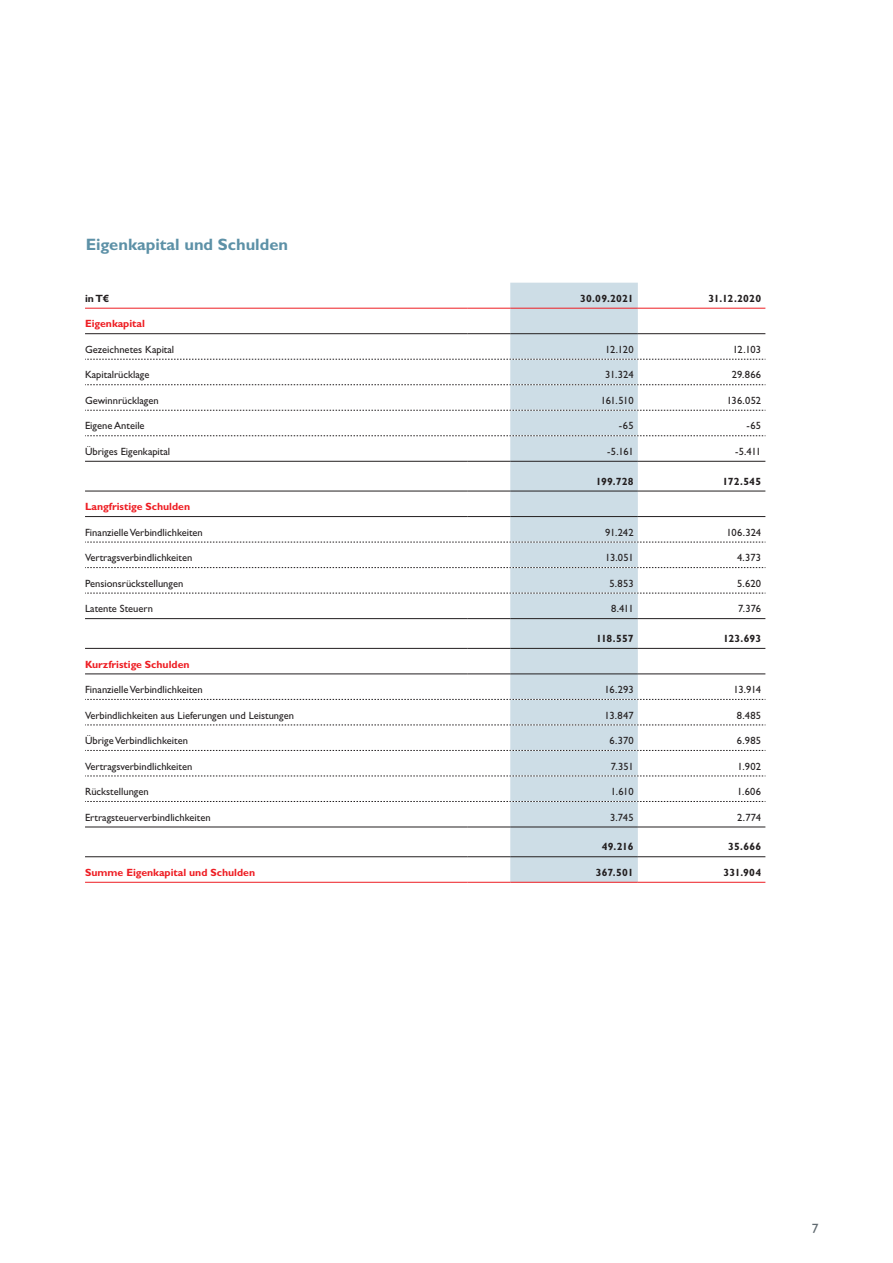
<style>
.page{position:relative;width:893px;height:1263px;background:#fff}
.page>*{position:absolute;margin:0;border:0;box-sizing:border-box;transform-origin:0 0}
.t1{font:700 16.5px "Gill Sans Std";color:#5d91a7}
.t2{font:13.5px "Gill Sans Std";color:#5f696f}
.t3{font:10.5px "Gill Sans Std";color:#231f20}
.t4{font:700 10.5px "Gill Sans Std";color:#ee1d23}
.t5{font:700 10.5px "Gill Sans Std";letter-spacing:.01em;color:#231f20}
</style>
<div class="page">
<div style="left:510px;top:283px;width:128px;height:599px;background:#cddde6"></div>
<svg style="left:85px;top:359px;width:681px;height:1px"></svg>
<svg style="left:85px;top:384px;width:681px;height:1px"></svg>
<svg style="left:85px;top:410px;width:681px;height:1px"></svg>
<svg style="left:85px;top:435px;width:681px;height:1px"></svg>
<svg style="left:85px;top:542px;width:681px;height:1px"></svg>
<svg style="left:85px;top:567px;width:681px;height:1px"></svg>
<svg style="left:85px;top:593px;width:681px;height:1px"></svg>
<svg style="left:85px;top:699px;width:681px;height:1px"></svg>
<svg style="left:85px;top:725px;width:681px;height:1px"></svg>
<svg style="left:85px;top:750px;width:681px;height:1px"></svg>
<svg style="left:85px;top:776px;width:681px;height:1px"></svg>
<svg style="left:85px;top:801px;width:681px;height:1px"></svg>
<hr style="left:85px;top:333px;width:383px;height:1px;background:#231f20">
<hr style="left:468px;top:333px;width:42px;height:1px;background:#231f20">
<hr style="left:510px;top:333px;width:128px;height:1px;background:#231f20">
<hr style="left:638px;top:333px;width:127px;height:1px;background:#231f20">
<hr style="left:85px;top:516px;width:383px;height:1px;background:#231f20">
<hr style="left:468px;top:516px;width:42px;height:1px;background:#231f20">
<hr style="left:510px;top:516px;width:128px;height:1px;background:#231f20">
<hr style="left:638px;top:516px;width:127px;height:1px;background:#231f20">
<hr style="left:85px;top:673px;width:383px;height:1px;background:#231f20">
<hr style="left:468px;top:673px;width:42px;height:1px;background:#231f20">
<hr style="left:510px;top:673px;width:128px;height:1px;background:#231f20">
<hr style="left:638px;top:673px;width:127px;height:1px;background:#231f20">
<hr style="left:85px;top:827px;width:383px;height:1px;background:#231f20">
<hr style="left:468px;top:827px;width:42px;height:1px;background:#231f20">
<hr style="left:510px;top:827px;width:128px;height:1px;background:#231f20">
<hr style="left:638px;top:827px;width:127px;height:1px;background:#231f20">
<hr style="left:85px;top:856px;width:383px;height:1px;background:#231f20">
<hr style="left:468px;top:856px;width:42px;height:1px;background:#231f20">
<hr style="left:510px;top:856px;width:128px;height:1px;background:#231f20">
<hr style="left:638px;top:856px;width:127px;height:1px;background:#231f20">
<hr style="left:85px;top:461px;width:383px;height:1px;background:#231f20">
<hr style="left:468px;top:461px;width:42px;height:1px;background:#231f20">
<hr style="left:510px;top:461px;width:128px;height:1px;background:#231f20">
<hr style="left:638px;top:461px;width:127px;height:1px;background:#231f20">
<hr style="left:85px;top:491px;width:383px;height:1px;background:#231f20">
<hr style="left:468px;top:491px;width:42px;height:1px;background:#231f20">
<hr style="left:510px;top:491px;width:128px;height:1px;background:#231f20">
<hr style="left:638px;top:491px;width:127px;height:1px;background:#231f20">
<hr style="left:85px;top:648px;width:383px;height:1px;background:#231f20">
<hr style="left:468px;top:648px;width:42px;height:1px;background:#231f20">
<hr style="left:510px;top:648px;width:128px;height:1px;background:#231f20">
<hr style="left:638px;top:648px;width:127px;height:1px;background:#231f20">
<hr style="left:85px;top:618px;width:383px;height:1px;background:#231f20">
<hr style="left:468px;top:618px;width:42px;height:1px;background:#231f20">
<hr style="left:510px;top:618px;width:128px;height:1px;background:#231f20">
<hr style="left:638px;top:618px;width:127px;height:1px;background:#231f20">
<hr style="left:85px;top:308px;width:383px;height:1px;background:#ee1d23">
<hr style="left:468px;top:308px;width:42px;height:1px;background:#ee1d23">
<hr style="left:510px;top:308px;width:128px;height:1px;background:#ee1d23">
<hr style="left:638px;top:308px;width:127px;height:1px;background:#ee1d23">
<hr style="left:85px;top:882px;width:383px;height:1px;background:#ee1d23">
<hr style="left:468px;top:882px;width:42px;height:1px;background:#ee1d23">
<hr style="left:510px;top:882px;width:128px;height:1px;background:#ee1d23">
<hr style="left:638px;top:882px;width:127px;height:1px;background:#ee1d23">
<h1 class="t1" style="left:86px;top:235px;width:204px">Eigenkapital und Schulden</h1>
<p class="t5" style="left:85px;top:292px;width:26px">in T€</p>
<p class="t5" style="left:580px;top:292px;width:55px">30.09.2021</p>
<p class="t5" style="left:708px;top:292px;width:54px">31.12.2020</p>
<p class="t4" style="left:85px;top:318px;width:61px">Eigenkapital</p>
<p class="t3" style="left:85px;top:343px;width:91px">Gezeichnetes Kapital</p>
<p class="t3" style="left:605px;top:343px;width:30px">12.120</p>
<p class="t3" style="left:733px;top:343px;width:30px">12.103</p>
<p class="t3" style="left:85px;top:369px;width:66px">Kapitalrücklage</p>
<p class="t3" style="left:605px;top:369px;width:30px">31.324</p>
<p class="t3" style="left:732px;top:369px;width:31px">29.866</p>
<p class="t3" style="left:85px;top:394px;width:75px">Gewinnrücklagen</p>
<p class="t3" style="left:601px;top:394px;width:34px">161.510</p>
<p class="t3" style="left:727px;top:394px;width:36px">136.052</p>
<p class="t3" style="left:85px;top:420px;width:61px">Eigene Anteile</p>
<p class="t3" style="left:619px;top:420px;width:16px">-65</p>
<p class="t3" style="left:746px;top:420px;width:16px">-65</p>
<p class="t3" style="left:85px;top:445px;width:87px">Übriges Eigenkapital</p>
<p class="t3" style="left:607px;top:445px;width:28px">-5.161</p>
<p class="t3" style="left:735px;top:445px;width:28px">-5.411</p>
<p class="t5" style="left:596px;top:475px;width:39px">199.728</p>
<p class="t5" style="left:722px;top:475px;width:40px">172.545</p>
<p class="t4" style="left:85px;top:500px;width:107px">Langfristige Schulden</p>
<p class="t3" style="left:85px;top:526px;width:119px">Finanzielle Verbindlichkeiten</p>
<p class="t3" style="left:605px;top:526px;width:30px">91.242</p>
<p class="t3" style="left:726px;top:526px;width:36px">106.324</p>
<p class="t3" style="left:85px;top:552px;width:109px">Vertragsverbindlichkeiten</p>
<p class="t3" style="left:605px;top:552px;width:30px">13.051</p>
<p class="t3" style="left:737px;top:552px;width:26px">4.373</p>
<p class="t3" style="left:85px;top:577px;width:100px">Pensionsrückstellungen</p>
<p class="t3" style="left:609px;top:577px;width:26px">5.853</p>
<p class="t3" style="left:737px;top:577px;width:26px">5.620</p>
<p class="t3" style="left:85px;top:603px;width:69px">Latente Steuern</p>
<p class="t3" style="left:611px;top:603px;width:24px">8.411</p>
<p class="t3" style="left:738px;top:603px;width:24px">7.376</p>
<p class="t5" style="left:596px;top:632px;width:39px">118.557</p>
<p class="t5" style="left:723px;top:632px;width:40px">123.693</p>
<p class="t4" style="left:85px;top:658px;width:106px">Kurzfristige Schulden</p>
<p class="t3" style="left:85px;top:683px;width:119px">Finanzielle Verbindlichkeiten</p>
<p class="t3" style="left:605px;top:683px;width:30px">16.293</p>
<p class="t3" style="left:734px;top:683px;width:29px">13.914</p>
<p class="t3" style="left:85px;top:709px;width:210px">Verbindlichkeiten aus Lieferungen und Leistungen</p>
<p class="t3" style="left:605px;top:709px;width:31px">13.847</p>
<p class="t3" style="left:737px;top:709px;width:26px">8.485</p>
<p class="t3" style="left:85px;top:734px;width:104px">Übrige Verbindlichkeiten</p>
<p class="t3" style="left:609px;top:734px;width:26px">6.370</p>
<p class="t3" style="left:737px;top:734px;width:26px">6.985</p>
<p class="t3" style="left:85px;top:760px;width:109px">Vertragsverbindlichkeiten</p>
<p class="t3" style="left:611px;top:760px;width:24px">7.351</p>
<p class="t3" style="left:737px;top:760px;width:25px">1.902</p>
<p class="t3" style="left:85px;top:785px;width:65px">Rückstellungen</p>
<p class="t3" style="left:611px;top:785px;width:24px">1.610</p>
<p class="t3" style="left:737px;top:785px;width:26px">1.606</p>
<p class="t3" style="left:85px;top:811px;width:127px">Ertragsteuerverbindlichkeiten</p>
<p class="t3" style="left:610px;top:811px;width:25px">3.745</p>
<p class="t3" style="left:737px;top:811px;width:26px">2.774</p>
<p class="t5" style="left:602px;top:841px;width:33px">49.216</p>
<p class="t5" style="left:728px;top:841px;width:34px">35.666</p>
<p class="t4" style="left:85px;top:866px;width:172px">Summe Eigenkapital und Schulden</p>
<p class="t5" style="left:596px;top:866px;width:39px">367.501</p>
<p class="t5" style="left:723px;top:866px;width:39px">331.904</p>
<p class="t2" style="left:812px;top:1220px;width:8px">7</p>
</div>
